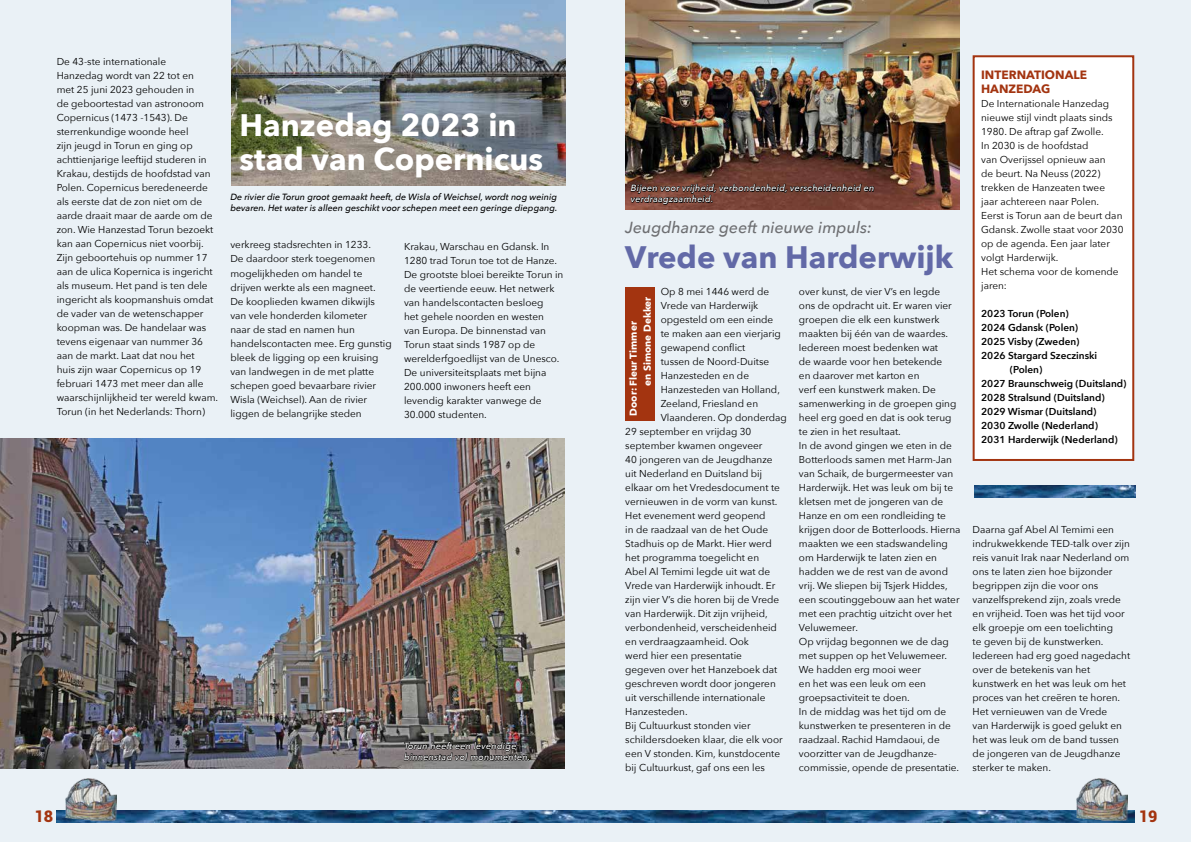
<style>
.page{position:relative;width:1191px;height:842px;background:#eaf1f6}
.page>*{position:absolute;margin:0;border:0;box-sizing:border-box;transform-origin:0 0}
.t1{font:700 31px/34.5px "Avenir Next";color:#fff}
.t2{font:700 31px "Avenir Next";color:#6269a7}
.t3{font:italic 500 16px "Avenir Next";color:#6d6e71}
.t4{font:900 16px "Roboto";color:#a33410}
.t5{font:700 12px/14px "Avenir Next";color:#a33410}
.t6{font:10px/14px "Avenir Next";color:#000}
.t7{font:600 10px "Avenir Next";color:#000}
.t8{font:700 10px/14px "Avenir Next";color:#fff}
.t9{font:italic 500 9px/11px "Avenir Next";color:#000}
.t10{font:italic 500 9px/11px "Avenir Next";letter-spacing:.025em;color:#fff}
</style>
<div class="page">
<img style="left:57px;top:810px;width:1077px;height:12px">
<img style="left:66px;top:778px;width:50px;height:42px">
<img style="left:1076px;top:779px;width:51px;height:42px">
<div style="left:625px;top:287px;width:30px;height:134px;background:#a33410"></div>
<img style="left:0;top:438px;width:564px;height:330px">
<img style="left:231px;top:0;width:335px;height:185px">
<svg style="left:403px;top:732px;width:127px;height:37px;background:#595554"></svg>
<img style="left:625px;top:0;width:335px;height:210px">
<svg style="left:630px;top:176px;width:245px;height:34px;background:#61362c"></svg>
<img style="left:974px;top:485px;width:161px;height:13px">
<div style="left:972px;top:55px;width:162px;height:406px;background:#fff;border:2px solid #a33410"></div>
<p class="t6" style="left:57px;top:54px;width:163px">De 43-ste internationale<br>Hanzedag wordt van 22 tot en<br>met 25 juni 2023 gehouden in<br>de geboortestad van astronoom<br>Copernicus (1473 -1543). De sterrenkundige woonde heel<br>zijn jeugd in Torun en ging op achttienjarige leeftijd studeren in<br>Krakau, destijds de hoofdstad van<br>Polen. Copernicus beredeneerde als eerste dat de zon niet om de aarde draait maar de aarde om de zon. Wie Hanzestad Torun bezoekt kan aan Copernicus niet voorbij.<br>Zijn geboortehuis op nummer 17 aan de ulica Kopernica is ingericht als museum. Het pand is ten dele ingericht als koopmanshuis omdat de vader van de wetenschapper koopman was. De handelaar was tevens eigenaar van nummer 36 aan de markt. Laat dat nou het<br>huis zijn waar Copernicus op 19 februari 1473 met meer dan alle waarschijnlijkheid ter wereld kwam.<br>Torun (in het Nederlands: Thorn)</p>
<h1 class="t1" style="left:240px;top:107px;width:305px">Hanzedag 2023 in stad van Copernicus</h1>
<p class="t9" style="left:230px;top:191px;width:328px">De rivier die Torun groot gemaakt heeft, de Wisla of Weichsel, wordt nog weinig bevaren. Het water is alleen geschikt voor schepen meet een geringe diepgang.</p>
<p class="t6" style="left:230px;top:238px;width:163px">verkreeg stadsrechten in 1233.<br>De daardoor sterk toegenomen mogelijkheden om handel te drijven werkte als een magneet.<br>De kooplieden kwamen dikwijls van vele honderden kilometer<br>naar de stad en namen hun handelscontacten mee. Erg gunstig bleek de ligging op een kruising van landwegen in de met platte schepen goed bevaarbare rivier<br>Wisla (Weichsel). Aan de rivier liggen de belangrijke steden</p>
<p class="t6" style="left:404px;top:239px;width:161px">Krakau, Warschau en Gdansk. In<br>1280 trad Torun toe tot de Hanze.<br>De grootste bloei bereikte Torun in de veertiende eeuw. Het netwerk van handelscontacten besloeg<br>het gehele noorden en westen<br>van Europa. De binnenstad van<br>Torun staat sinds 1987 op de werelderfgoedlijst van de Unesco.<br>De universiteitsplaats met bijna<br>200.000 inwoners heeft een levendig karakter vanwege de<br>30.000 studenten.</p>
<p class="t10" style="left:404px;top:740px;width:128px">Torun heeft een levendige binnenstad vol monumenten.</p>
<p class="t10" style="left:631px;top:182px;width:245px">Bijeen voor vrijheid, verbondenheid, verscheidenheid en verdraagzaamheid.</p>
<h2 class="t3" style="left:625px;top:214px;width:248px">Jeugdhanze geeft nieuwe impuls:</h2>
<h1 class="t2" style="left:625px;top:230px;width:329px">Vrede van Harderwijk</h1>
<p class="t6" style="left:660px;top:284px;width:110px">Op 8 mei 1446 werd de</p>
<p class="t6" style="left:660px;top:298px;width:99px">Vrede van Harderwijk</p>
<p class="t6" style="left:660px;top:312px;width:114px">opgesteld om een einde</p>
<p class="t6" style="left:660px;top:326px;width:122px">te maken aan een vierjarig</p>
<p class="t6" style="left:660px;top:340px;width:86px">gewapend conflict</p>
<p class="t6" style="left:660px;top:354px;width:110px">tussen de Noord-Duitse</p>
<p class="t6" style="left:660px;top:368px;width:90px">Hanzesteden en de</p>
<p class="t6" style="left:660px;top:382px;width:121px">Hanzesteden van Holland,</p>
<p class="t6" style="left:660px;top:396px;width:99px">Zeeland, Friesland en</p>
<p class="t6" style="left:660px;top:410px;width:128px">Vlaanderen. Op donderdag</p>
<p class="t6" style="left:625px;top:424px;width:128px">29 september en vrijdag 30</p>
<p class="t6" style="left:625px;top:438px;width:139px">september kwamen ongeveer</p>
<p class="t6" style="left:625px;top:452px;width:149px">40 jongeren van de Jeugdhanze</p>
<p class="t6" style="left:625px;top:466px;width:138px">uit Nederland en Duitsland bij</p>
<p class="t6" style="left:625px;top:480px;width:156px">elkaar om het Vredesdocument te</p>
<p class="t6" style="left:625px;top:494px;width:154px">vernieuwen in de vorm van kunst.</p>
<p class="t6" style="left:625px;top:508px;width:142px">Het evenement werd geopend</p>
<p class="t6" style="left:625px;top:522px;width:144px">in de raadzaal van de het Oude</p>
<p class="t6" style="left:625px;top:536px;width:148px">Stadhuis op de Markt. Hier werd</p>
<p class="t6" style="left:625px;top:550px;width:135px">het programma toegelicht en</p>
<p class="t6" style="left:625px;top:564px;width:146px">Abel Al Temimi legde uit wat de</p>
<p class="t6" style="left:625px;top:578px;width:152px">Vrede van Harderwijk inhoudt. Er</p>
<p class="t6" style="left:625px;top:592px;width:155px">zijn vier V’s die horen bij de Vrede</p>
<p class="t6" style="left:625px;top:606px;width:144px">van Harderwijk. Dit zijn vrijheid,</p>
<p class="t6" style="left:625px;top:620px;width:153px">verbondenheid, verscheidenheid</p>
<p class="t6" style="left:625px;top:634px;width:125px">en verdraagzaamheid. Ook</p>
<p class="t6" style="left:625px;top:648px;width:118px">werd hier een presentatie</p>
<p class="t6" style="left:625px;top:662px;width:154px">gegeven over het Hanzeboek dat</p>
<p class="t6" style="left:625px;top:676px;width:152px">geschreven wordt door jongeren</p>
<p class="t6" style="left:625px;top:690px;width:142px">uit verschillende internationale</p>
<p class="t6" style="left:625px;top:704px;width:64px">Hanzesteden.</p>
<p class="t6" style="left:625px;top:718px;width:127px">Bij Cultuurkust stonden vier</p>
<p class="t6" style="left:625px;top:732px;width:159px">schildersdoeken klaar, die elk voor</p>
<p class="t6" style="left:625px;top:746px;width:156px">een V stonden. Kim, kunstdocente</p>
<p class="t6" style="left:625px;top:760px;width:141px">bij Cultuurkust, gaf ons een les</p>
<p class="t8" style="left:626px;top:386px;width:91px;text-indent:-30px;rotate:-90deg">Door: Fleur Timmer<br>en Simone Dekker</p>
<p class="t6" style="left:799px;top:284px;width:163px">over kunst, de vier V’s en legde<br>ons de opdracht uit. Er waren vier groepen die elk een kunstwerk maakten bij één van de waardes.<br>Iedereen moest bedenken wat<br>de waarde voor hen betekende<br>en daarover met karton en<br>verf een kunstwerk maken. De samenwerking in de groepen ging heel erg goed en dat is ook terug te zien in het resultaat.<br>In de avond gingen we eten in de<br>Botterloods samen met Harm-Jan van Schaik, de burgermeester van<br>Harderwijk. Het was leuk om bij te kletsen met de jongeren van de<br>Hanze en om een rondleiding te krijgen door de Botterloods. Hierna maakten we een stadswandeling om Harderwijk te laten zien en hadden we de rest van de avond vrij. We sliepen bij Tsjerk Hiddes, een scoutinggebouw aan het water met een prachtig uitzicht over het<br>Veluwemeer.<br>Op vrijdag begonnen we de dag met suppen op het Veluwemeer.<br>We hadden erg mooi weer<br>en het was een leuk om een groepsactiviteit te doen.<br>In de middag was het tijd om de kunstwerken te presenteren in de raadzaal. Rachid Hamdaoui, de voorzitter van de Jeugdhanze&shy;commissie, opende de presentatie.</p>
<p class="t5" style="left:981px;top:67px;width:107px">Internationale<br>Han zedag</p>
<p class="t6" style="left:981px;top:96px;width:144px">De Internationale Hanzedag nieuwe stijl vindt plaats sinds<br>1980. De aftrap gaf Zwolle.<br>In 2030 is de hoofdstad<br>van Overijssel opnieuw aan<br>de beurt. Na Neuss (2022) trekken de Hanzeaten twee jaar achtereen naar Polen.<br>Eerst is Torun aan de beurt dan<br>Gdansk. Zwolle staat voor 2030 op de agenda. Een jaar later volgt Harderwijk.<br>Het schema voor de komende jaren:</p>
<p class="t7" style="left:981px;top:305px;width:89px">2023 Torun (Polen)</p>
<p class="t7" style="left:981px;top:319px;width:99px">2024 Gdansk (Polen)</p>
<p class="t7" style="left:981px;top:333px;width:100px">2025 Visby (Zweden)</p>
<p class="t7" style="left:981px;top:347px;width:118px">2026 Stargard Szeczinski</p>
<p class="t7" style="left:1010px;top:361px;width:34px">(Polen)</p>
<p class="t7" style="left:981px;top:375px;width:147px">2027 Braunschweig (Duitsland)</p>
<p class="t7" style="left:981px;top:389px;width:125px">2028 Stralsund (Duitsland)</p>
<p class="t7" style="left:981px;top:403px;width:117px">2029 Wismar (Duitsland)</p>
<p class="t7" style="left:981px;top:417px;width:118px">2030 Zwolle (Nederland)</p>
<p class="t7" style="left:981px;top:431px;width:138px">2031 Harderwijk (Nederland)</p>
<p class="t6" style="left:972px;top:522px;width:159px">Daarna gaf Abel Al Temimi een indrukwekkende TED-talk over zijn reis vanuit Irak naar Nederland om ons te laten zien hoe bijzonder begrippen zijn die voor ons vanzelfsprekend zijn, zoals vrede en vrijheid. Toen was het tijd voor elk groepje om een toelichting<br>te geven bij de kunstwerken.<br>Iedereen had erg goed nagedacht over de betekenis van het kunstwerk en het was leuk om het proces van het creëren te horen.<br>Het vernieuwen van de Vrede<br>van Harderwijk is goed gelukt en het was leuk om de band tussen de jongeren van de Jeugdhanze sterker te maken.</p>
<h2 class="t4" style="left:35px;top:805px;width:20px">18</h2>
<h2 class="t4" style="left:1138px;top:805px;width:20px">19</h2>
</div>
